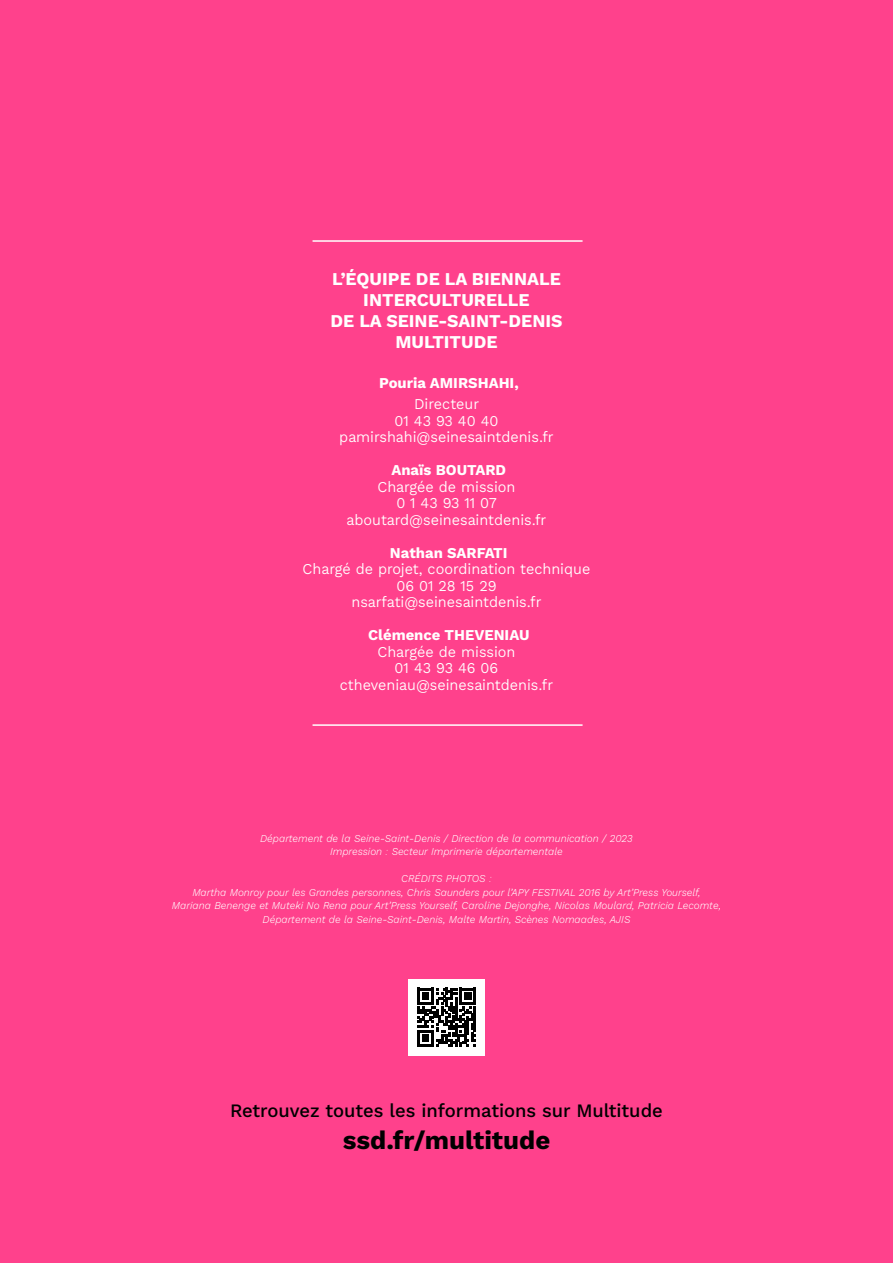
<style>
.page{position:relative;width:893px;height:1263px;background:#ff418c}
.page>*{position:absolute;margin:0;border:0;box-sizing:border-box;transform-origin:0 0}
.t1{font:700 26.1px "Kantumruy Pro";color:#000}
.t2{font:500 18.9px "Kantumruy Pro";color:#000}
.t3{font:700 18px/21px "Kantumruy Pro";color:#fff;text-align:center}
.t4{font:15px/16.5px "Kantumruy Pro";color:#fff;text-align:center}
.t5{font:700 15px "Kantumruy Pro";color:#fff}
.t6{font:italic 300 10.5px/13.5px "Kantumruy Pro";color:#fff;text-align:center}
</style>
<div class="page">
<div style="left:408px;top:979px;width:77px;height:76px;background:#fff"></div>
<svg style="left:417px;top:987px;width:59px;height:60px"></svg>
<svg style="left:417px;top:988px;width:59px;height:58px"></svg>
<hr style="left:313px;top:240px;width:270px;height:2px;background:#fff">
<hr style="left:313px;top:724px;width:270px;height:2px;background:#fff">
<h3 class="t3" style="left:330px;top:270px;width:234px">L’ÉQUIPE DE LA BIENNALE<br>INTERCULTURELLE<br>DE LA SEINE-SAINT-DENIS<br>MULTITUDE</h3>
<h3 class="t5" style="left:379px;top:374px;width:141px">Pouria AMIRSHAHI,</h3>
<h3 class="t4" style="left:339px;top:397px;width:216px">Directeur<br>01 43 93 40 40 pamirshahi@seinesaintdenis.fr</h3>
<h3 class="t5" style="left:391px;top:461px;width:116px">Anaïs BOUTARD</h3>
<h3 class="t4" style="left:347px;top:480px;width:201px">Chargée de mission<br>0 1 43 93 11 07 aboutard@seinesaintdenis.fr</h3>
<h3 class="t5" style="left:390px;top:543px;width:119px">Nathan SARFATI</h3>
<h3 class="t4" style="left:303px;top:562px;width:289px">Chargé de projet, coordination technique<br>06 01 28 15 29 nsarfati@seinesaintdenis.fr</h3>
<h3 class="t5" style="left:368px;top:626px;width:163px">Clémence THEVENIAU</h3>
<h3 class="t4" style="left:340px;top:645px;width:215px">Chargée de mission<br>01 43 93 46 06 ctheveniau@seinesaintdenis.fr</h3>
<p class="t6" style="left:260px;top:832px;width:374px">Département de la Seine-Saint-Denis / Direction de la communication / 2023<br>Impression : Secteur Imprimerie départementale</p>
<p class="t6" style="left:172px;top:873px;width:551px">CRÉDITS PHOTOS :<br>Martha Monroy pour les Grandes personnes, Chris Saunders pour l’APY FESTIVAL 2016 by Art’Press Yourself, Mariana Benenge et Muteki No Rena pour Art’Press Yourself, Caroline Dejonghe, Nicolas Moulard, Patricia Lecomte, Département de la Seine-Saint-Denis, Malte Martin, Scènes Nomaades, AJIS</p>
<h2 class="t2" style="left:230px;top:1099px;width:434px">Retrouvez toutes les informations sur Multitude</h2>
<h1 class="t1" style="left:343px;top:1124px;width:209px">ssd.fr/multitude</h1>
</div>
